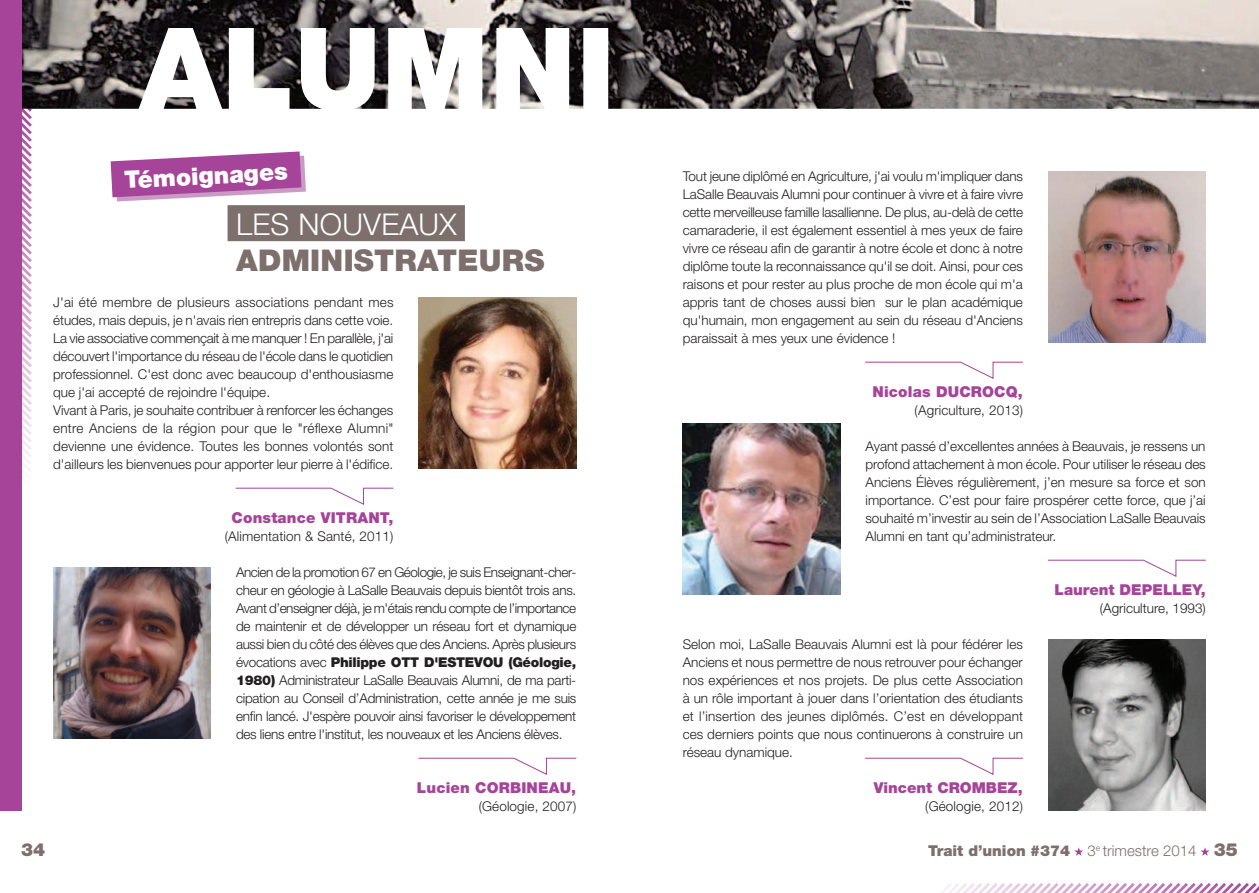
<style>
.page{position:relative;width:1259px;height:893px;background:#fff}
.page>*{position:absolute;margin:0;border:0;box-sizing:border-box;transform-origin:0 0}
.t1{font:900 30px "Helvetica Neue LT Std";letter-spacing:.01em;color:#7d6f6c}
.t2{font:300 30px "Helvetica Neue LT Std";color:#fff}
.t3{font:900 24px "Helvetica Neue LT Std";color:#fff}
.t4{font:900 18px "Helvetica Neue LT Std";color:#7d6f6c}
.t5{font:900 15px "Helvetica Neue LT Std";letter-spacing:.01em;color:#a54499}
.t6{font:900 15px "Helvetica Neue LT Std";color:#7d6f6c}
.t7{font:300 13.5px/18px "Helvetica Neue LT Std";color:#231f20;text-align:justify}
.s1{font-weight:900}
.s2{font-weight:300}
.s3{font-size:18px}
</style>
<div class="page">
<svg style="left:1074px;top:847px;width:9px;height:9px"></svg>
<svg style="left:1200px;top:847px;width:9px;height:9px"></svg>
<svg style="left:21px;top:109px;width:11px;height:382px"></svg>
<img style="left:21px;top:0;width:1238px;height:109px">
<div style="left:0;top:0;width:21px;height:811px;background:#a54499"></div>
<svg style="left:941px;top:883px;width:318px;height:10px"></svg>
<svg style="left:418px;top:757px;width:159px;height:18px"></svg>
<svg style="left:235px;top:487px;width:159px;height:18px"></svg>
<div style="left:227px;top:205px;width:238px;height:36px;background:#7d6f6c"></div>
<svg style="left:110px;top:151px;width:233px;height:70px"></svg>
<svg style="left:865px;top:757px;width:158px;height:18px"></svg>
<img style="left:419px;top:298px;width:157px;height:171px">
<img style="left:53px;top:568px;width:157px;height:171px">
<img style="left:1048px;top:172px;width:157px;height:171px">
<img style="left:682px;top:424px;width:158px;height:171px">
<img style="left:1048px;top:640px;width:157px;height:171px">
<svg style="left:1048px;top:559px;width:158px;height:18px"></svg>
<svg style="left:865px;top:361px;width:158px;height:18px"></svg>
<h2 class="t3" style="left:124px;top:165px;width:167px;rotate:-3deg">Témoignages</h2>
<h1 class="t2" style="left:236px;top:206px;width:105px">Les nouveaux</h1>
<h1 class="t1" style="left:236px;top:242px;width:310px">administrateurs</h1>
<p class="t7" style="left:53px;top:293px;width:342px;text-align:left">J'ai été membre de plusieurs associations pendant mes études, mais depuis, je n'avais rien entrepris dans cette voie.<br>La vie associative commençait à me manquer ! En parallèle, j'ai découvert l'importance du réseau de l'école dans le quotidien professionnel. C'est donc avec beaucoup d'enthousiasme que j'ai accepté de rejoindre l'équipe.<br>Vivant à Paris, je souhaite contribuer à renforcer les échanges entre Anciens de la région pour que le "réflexe Alumni" devienne une évidence. Toutes les bonnes volontés sont d'ailleurs les bienvenues pour apporter leur pierre à l'édifice.</p>
<p class="t5" style="left:232px;top:508px;width:110px">Constance VITRANT</p>
<p class="t5" style="left:388px;top:508px;width:7px">,</p>
<p class="t7" style="left:225px;top:527px;width:170px">(Alimentation &amp; Santé, 2011)</p>
<p class="t7" style="left:236px;top:563px;width:342px">Ancien de la promotion 67 en Géologie, je suis Enseignant-cher&shy;cheur en géologie à LaSalle Beauvais depuis bientôt trois ans.<br>Avant d’enseigner déjà, je m'étais rendu compte de l’importance de maintenir et de développer un réseau fort et dynamique aussi bien du côté des élèves que des Anciens. Après plusieurs évocations avec <span class="s1">Philippe OTT D'ESTE</span></p>
<p class="t7" style="left:236px;top:653px;width:342px;text-indent:238px"><span class="s1">VOU (Géologie, 1980)</span> Administrateur LaSalle Beauvais Alumni, de ma parti&shy;cipation au Conseil d’Administration, cette année je me suis enfin lancé. J'espère pouvoir ainsi favoriser le développement des liens entre l'institut, les nouveaux et les Anciens élèves.</p>
<h3 class="t4" style="left:21px;top:839px;width:26px">34</h3>
<p class="t5" style="left:417px;top:778px;width:94px">Lucien CORBINEAU</p>
<p class="t5" style="left:571px;top:778px;width:7px">,</p>
<p class="t7" style="left:479px;top:797px;width:99px">(Géologie, 2007)</p>
<p class="t7" style="left:682px;top:167px;width:342px">Tout jeune diplômé en Agriculture, j'ai voulu m'impliquer dans LaSalle Beauvais Alumni pour continuer à vivre et à faire vivre cette merveilleuse famille lasallienne. De plus, au-delà de cette camaraderie, il est également essentiel à mes yeux de faire vivre ce réseau afin de garantir à notre école et donc à notre diplôme toute la reconnaissance qu'il se doit. Ainsi, pour ces raisons et pour rester au plus proche de mon école qui m'a appris tant de choses aussi bien sur le plan académique qu'humain, mon engagement au sein du réseau d'Anciens paraissait à mes yeux une évidence !</p>
<p class="t5" style="left:872px;top:382px;width:88px">Nicolas DUCR</p>
<p class="t5" style="left:982px;top:382px;width:42px">OCQ,</p>
<p class="t7" style="left:914px;top:401px;width:110px">(Agriculture, 2013)</p>
<p class="t7" style="left:865px;top:437px;width:342px">Ayant passé d’excellentes années à Beauvais, je ressens un profond attachement à mon école. Pour utiliser le réseau des Anciens Élèves régulièrement, j’en mesure sa force et son importance. C’est pour faire prospérer cette force, que j’ai souhaité m’investir au sein de l’Association LaSalle Beauvais Alumni en tant qu’administrateur.</p>
<p class="t7" style="left:682px;top:635px;width:342px">Selon moi, LaSalle Beauvais Alumni est là pour fédérer les Anciens et nous permettre de nous retrouver pour échanger nos expériences et nos projets. De plus cette Association à un rôle important à jouer dans l’orientation des étudiants et l’insertion des jeunes diplômés. C’est en développant ces derniers points que nous continuerons à construire un réseau dynamique.</p>
<p class="t5" style="left:873px;top:778px;width:111px">Vincent CROMBE</p>
<p class="t5" style="left:1007px;top:778px;width:17px">Z,</p>
<p class="t7" style="left:925px;top:797px;width:99px">(Géologie, 2012)</p>
<p class="t5" style="left:1054px;top:580px;width:88px">Laurent DEPELLE</p>
<p class="t5" style="left:1192px;top:580px;width:15px">Y,</p>
<p class="t7" style="left:1100px;top:599px;width:107px">(Agriculture, 1993)</p>
<p class="t6" style="left:928px;top:841px;width:311px">Trait d’union #374 <span class="s2">3</span><sup>e</sup> <span class="s2">trimestre 2014</span> <span class="s3">35</span></p>
</div>
